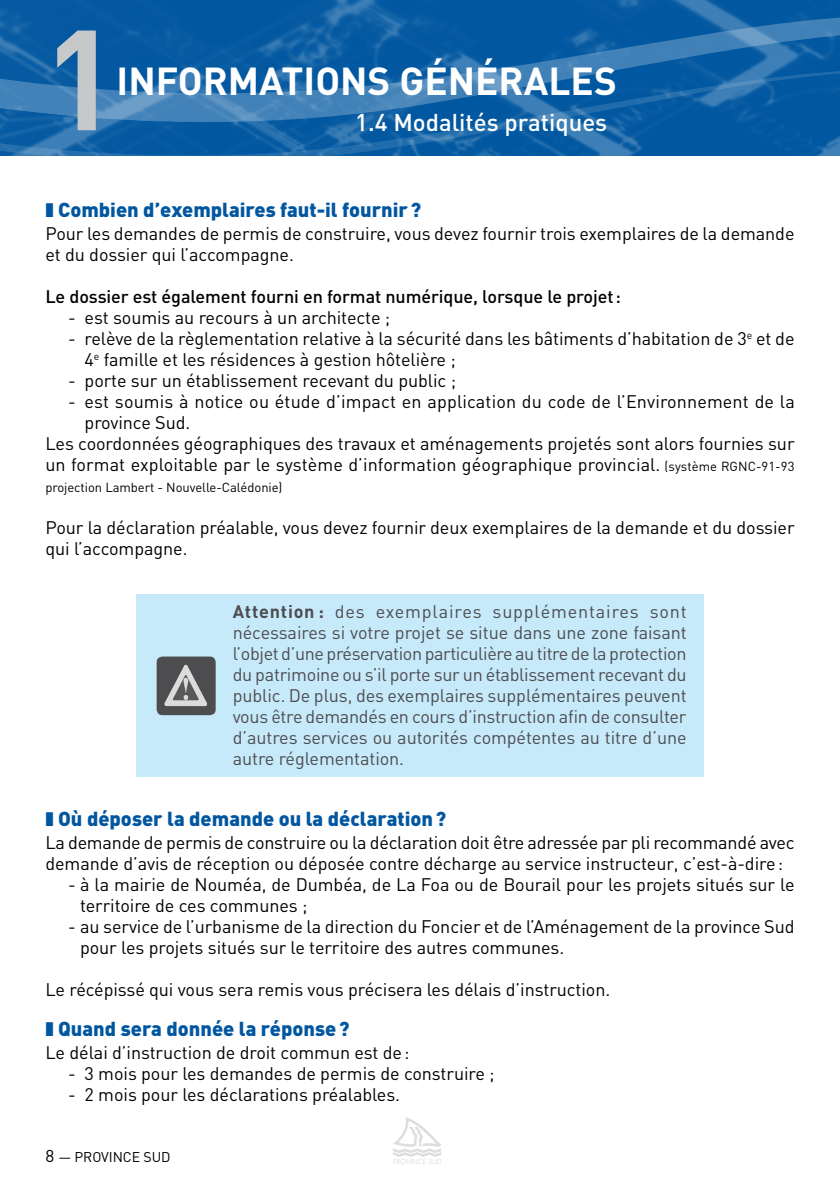
<style>
.page{position:relative;width:840px;height:1191px;background:#fff}
.page>*{position:absolute;margin:0;border:0;box-sizing:border-box;transform-origin:0 0}
.t1{font:700 140px "DIN";color:#c7c8ca}
.t2{font:700 38.6px "DIN";color:#fff}
.t3{font:500 24px "DIN";color:#fff}
.t4{font:900 20px "DIN";color:#0057a0}
.t5{font:18px/21px "DIN";letter-spacing:-.005em;color:#000}
.t6{font:18px/21px "DIN";letter-spacing:-.005em;color:#4d4d4f;text-align:justify}
.t7{font:500 18px "DIN";letter-spacing:-.005em;color:#000}
.t8{font:14px "DIN";letter-spacing:-.005em;color:#000}
.t9{font:13px "DIN";letter-spacing:-.005em;color:#000}
.s1{font-size:13px}
.s2{font-weight:700}
.s3{font-size:17px}
</style>
<div class="page">
<img style="left:0;top:0;width:839px;height:9px">
<svg style="left:0;top:153px;width:839px;height:3px;background:#1363a6"></svg>
<svg style="left:0;top:9px;width:839px;height:144px;background:#1665a7"></svg>
<svg style="left:393px;top:1117px;width:48px;height:47px"></svg>
<div style="left:136px;top:594px;width:567px;height:183px;background:#c7eafb"></div>
<div style="left:156px;top:656px;width:59px;height:59px;background:#4d4d4f;border-radius:6px"></div>
<svg style="left:164px;top:665px;width:43px;height:41px"></svg>
<h1 class="t1" style="left:43px;top:-12px;width:78px">1</h1>
<h2 class="t2" style="left:116px;top:56px;width:88px">IN FORM</h2>
<h2 class="t2" style="left:259px;top:56px;width:44px">ATION</h2>
<h2 class="t2" style="left:367px;top:56px;width:250px">S GÉN ÉRALES</h2>
<h3 class="t3" style="left:355px;top:107px;width:253px">1.4 Modalités pratiques</h3>
<p class="t4" style="left:45px;top:196px;width:377px">❚ Combien d’exemplaires faut-il fournir?</p>
<p class="t5" style="left:45px;top:223px;width:750px">Pour les demandes de permis de construire, vous devez fournir trois exemplaires de la demande et du dossier qui l’accompagne.</p>
<p class="t7" style="left:45px;top:285px;width:576px">Le dossier est également fourni en format numérique, lorsque le projet:</p>
<p class="t5" style="left:68px;top:307px;width:323px">- est soumis au recours à un architecte ;</p>
<p class="t5" style="left:85px;top:328px;width:711px;text-indent:-16px">- relève de la règlementation relative à la sécurité dans les bâtiments d’habitation de 3<sup>e</sup> et de<br>4<sup>e</sup> famille et les résidences à gestion hôtelière ;</p>
<p class="t5" style="left:68px;top:370px;width:389px">- porte sur un établissement recevant du public ;</p>
<p class="t5" style="left:68px;top:391px;width:728px">- est soumis à notice ou étude d’impact en application du code de l’Environnement de la</p>
<p class="t5" style="left:85px;top:412px;width:107px">province Sud.</p>
<p class="t5" style="left:45px;top:433px;width:750px">Les coordonnées géographiques des travaux et aménagements projetés sont alors fournies sur</p>
<p class="t5" style="left:45px;top:454px;width:750px">un format exploitable par le système d’information géographique provincial. <span class="s1">(système RGNC-91-93</span></p>
<p class="t9" style="left:45px;top:479px;width:238px">projection Lambert - Nouvelle-Calédonie)</p>
<p class="t5" style="left:45px;top:517px;width:750px">Pour la déclaration préalable, vous devez fournir deux exemplaires de la demande et du dossier qui l’accompagne.</p>
<p class="t6" style="left:232px;top:601px;width:455px"><span class="s2">Attention :</span> des exemplaires supplémentaires sont nécessaires si votre projet se situe dans une zone faisant l’objet d’une préservation particulière au titre de la protection du patrimoine ou s’il porte sur un établissement recevant du public. De plus, des exemplaires supplémentaires peuvent vous être demandés en cours d’instruction afin de consulter d’autres services ou autorités compétentes au titre d’une autre réglementation.</p>
<p class="t4" style="left:45px;top:805px;width:402px">❚ Où déposer la demande ou la déclaration?</p>
<p class="t5" style="left:45px;top:832px;width:750px">La demande de permis de construire ou la déclaration doit être adressée par pli recommandé avec demande d’avis de réception ou déposée contre décharge au service instructeur, c’est-à-dire:</p>
<p class="t5" style="left:80px;top:874px;width:715px;text-indent:-12px">- à la mairie de Nouméa, de Dumbéa, de La Foa ou de Bourail pour les projets situés sur le territoire de ces communes ;</p>
<p class="t5" style="left:80px;top:916px;width:715px;text-indent:-12px">- au service de l’urbanisme de la direction du Foncier et de l’Aménagement de la province Sud pour les projets situés sur le territoire des autres communes.</p>
<p class="t5" style="left:45px;top:979px;width:566px">Le récépissé qui vous sera remis vous précisera les délais d’instruction.</p>
<p class="t4" style="left:45px;top:1015px;width:305px">❚ Quand sera donnée la réponse?</p>
<p class="t5" style="left:45px;top:1042px;width:365px">Le délai d’instruction de droit commun est de:</p>
<p class="t5" style="left:68px;top:1063px;width:428px">- 3 mois pour les demandes de permis de construire ;</p>
<p class="t5" style="left:68px;top:1084px;width:333px">- 2 mois pour les déclarations préalables.</p>
<p class="t8" style="left:45px;top:1148px;width:127px"><span class="s3">8</span> — PROVINCE SUD</p>
</div>
